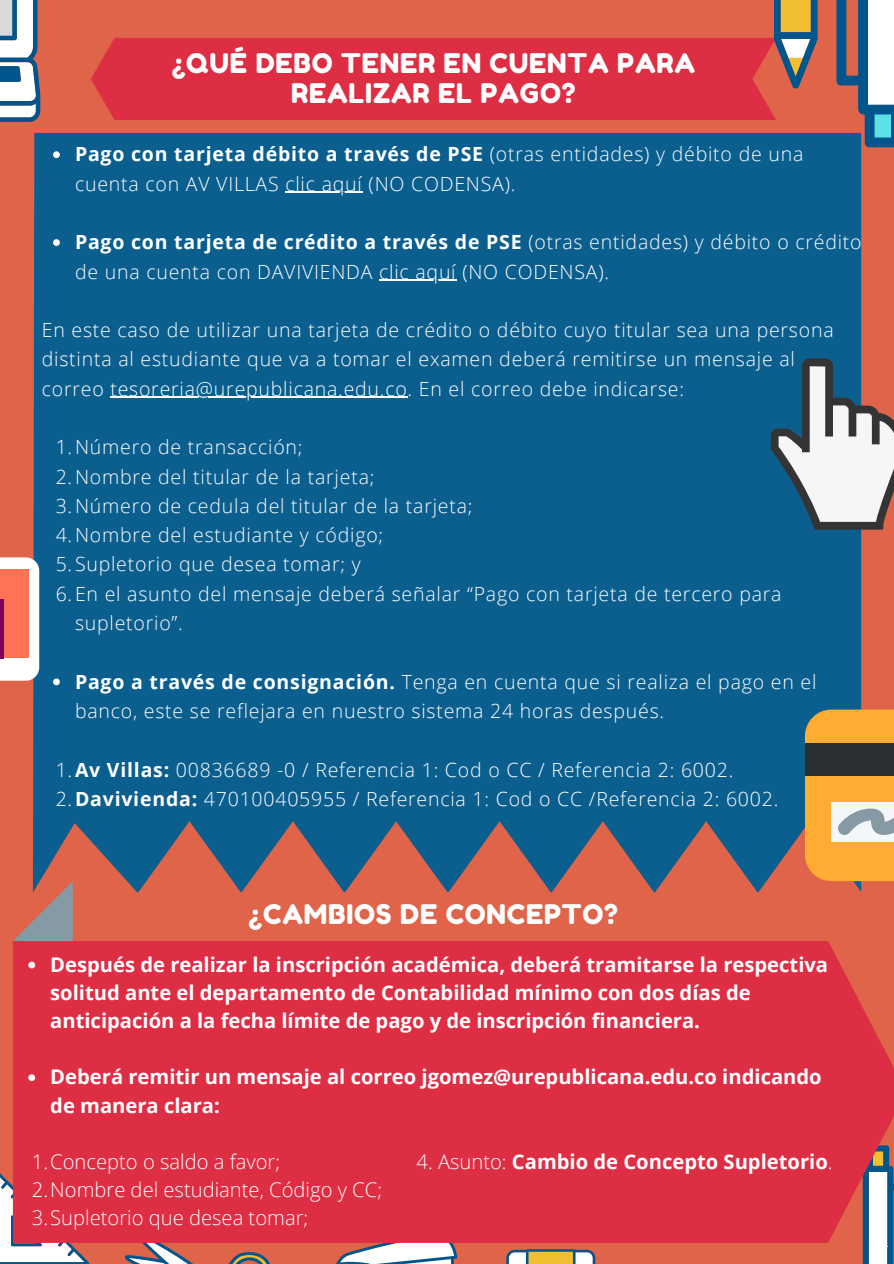
<style>
.page{position:relative;width:894px;height:1264px;background:#fff}
.page>*{position:absolute;margin:0;border:0;box-sizing:border-box;transform-origin:0 0}
.t1{font:27px/29.8px "Fredoka One";letter-spacing:.03em;color:#fff;text-align:center}
.t2{font:700 20.1px/28.2px "Open Sans";color:#fff}
.t3{font:300 20.1px "Open Sans";color:#fff}
.t4{font:300 19.5px/29.2px "Open Sans";letter-spacing:.04em;color:#fff}
.s1{font-weight:700}
.s2{font-weight:300}
</style>
<div class="page">
<div style="left:0;top:0;width:893px;height:1263px;background:#df6449"></div>
<svg style="left:0;top:1173px;width:89px;height:90px"></svg>
<svg style="left:506px;top:1249px;width:89px;height:14px"></svg>
<svg style="left:332px;top:1242px;width:128px;height:21px"></svg>
<svg style="left:125px;top:1242px;width:147px;height:21px"></svg>
<svg style="left:862px;top:1242px;width:31px;height:21px"></svg>
<div style="left:91px;top:38px;width:684px;height:82px;background:#dd2e44"></div>
<svg style="left:774px;top:0;width:43px;height:89px"></svg>
<svg style="left:836px;top:0;width:57px;height:147px"></svg>
<svg style="left:0;top:0;width:40px;height:121px"></svg>
<div style="left:33px;top:133px;width:827px;height:759px;background:#0b5f8f"></div>
<svg style="left:804px;top:709px;width:89px;height:172px"></svg>
<svg style="left:53px;top:151px;width:7px;height:7px"></svg>
<hr style="left:285px;top:192px;width:77px;height:1px;background:#fff">
<svg style="left:53px;top:239px;width:7px;height:7px"></svg>
<hr style="left:379px;top:280px;width:77px;height:1px;background:#fff">
<svg style="left:53px;top:678px;width:7px;height:7px"></svg>
<hr style="left:110px;top:397px;width:297px;height:1px;background:#fff">
<svg style="left:770px;top:358px;width:123px;height:171px"></svg>
<svg style="left:13px;top:881px;width:60px;height:60px"></svg>
<div style="left:13px;top:941px;width:880px;height:301px;background:#dd2e44"></div>
<div style="left:0;top:557px;width:39px;height:123px;background:#fff"></div>
<div style="left:0;top:569px;width:29px;height:89px;background:#ff7256"></div>
<hr style="left:0;top:599px;width:3px;height:60px;background:#7e0062">
<svg style="left:28px;top:961px;width:7px;height:7px"></svg>
<svg style="left:28px;top:1074px;width:7px;height:7px"></svg>
<p class="t1" style="left:172px;top:48px;width:524px">¿QUÉ DEBO TENER EN CUENTA PARA<br>REALIZAR EL PAGO?</p>
<p class="t4" style="left:75px;top:139px;width:729px"><span class="s1">Pago con tarjeta débito a través de PSE</span> (otras entidades) y débito de una cuenta con AV VILLAS clic aquí (NO CODENSA).</p>
<p class="t4" style="left:75px;top:227px;width:788px"><span class="s1">Pago con tarjeta de crédito a través de PSE</span> (otras entidades) y débito o crédito de una cuenta con DAVIVIENDA clic aquí (NO CODENSA).</p>
<p class="t4" style="left:42px;top:315px;width:793px">En este caso de utilizar una tarjeta de crédito o débito cuyo titular sea una persona distinta al estudiante que va a tomar el examen deberá remitirse un mensaje al correo tesoreria@urepublicana.edu.co. En el correo debe indicarse:</p>
<p class="t4" style="left:56px;top:432px;width:248px">1.Número de transacción;</p>
<p class="t4" style="left:56px;top:461px;width:320px">2.Nombre del titular de la tarjeta;</p>
<p class="t4" style="left:56px;top:490px;width:418px">3.Número de cedula del titular de la tarjeta;</p>
<p class="t4" style="left:56px;top:520px;width:329px">4.Nombre del estudiante y código;</p>
<p class="t4" style="left:56px;top:549px;width:306px">5.Supletorio que desea tomar; y</p>
<p class="t4" style="left:75px;top:578px;width:708px;text-indent:-19px">6.En el asunto del mensaje deberá señalar “Pago con tarjeta de tercero para supletorio”.</p>
<p class="t4" style="left:75px;top:666px;width:742px"><span class="s1">Pago a través de consignación.</span> Tenga en cuenta que si realiza el pago en el banco, este se reflejara en nuestro sistema 24 horas después.</p>
<p class="t4" style="left:56px;top:754px;width:679px">1.<span class="s1">Av Villas:</span> 00836689 -0 / Referencia 1: Cod o CC / Referencia 2: 6002.</p>
<p class="t4" style="left:56px;top:783px;width:724px">2.<span class="s1">Davivienda:</span> 470100405955 / Referencia 1: Cod o CC /Referencia 2: 6002.</p>
<p class="t1" style="left:248px;top:898px;width:371px">¿CAMBIOS DE CONCEPTO?</p>
<p class="t2" style="left:50px;top:949px;width:779px">Después de realizar la inscripción académica, deberá tramitarse la respectiva solitud ante el departamento de Contabilidad mínimo con dos días de anticipación a la fecha límite de pago y de inscripción financiera.</p>
<p class="t2" style="left:50px;top:1062px;width:772px">Deberá remitir un mensaje al correo jgomez@urepublicana.edu.co indicando de manera clara:</p>
<p class="t3" style="left:32px;top:1147px;width:250px">1.Concepto o saldo a favor;</p>
<p class="t2" style="left:416px;top:1146px;width:417px"><span class="s2">4. Asunto:</span> Cambio de Concepto Supletorio<span class="s2">.</span></p>
<p class="t3" style="left:32px;top:1175px;width:351px">2.Nombre del estudiante, Código y CC;</p>
<p class="t3" style="left:32px;top:1203px;width:278px">3.Supletorio que desea tomar;</p>
</div>
